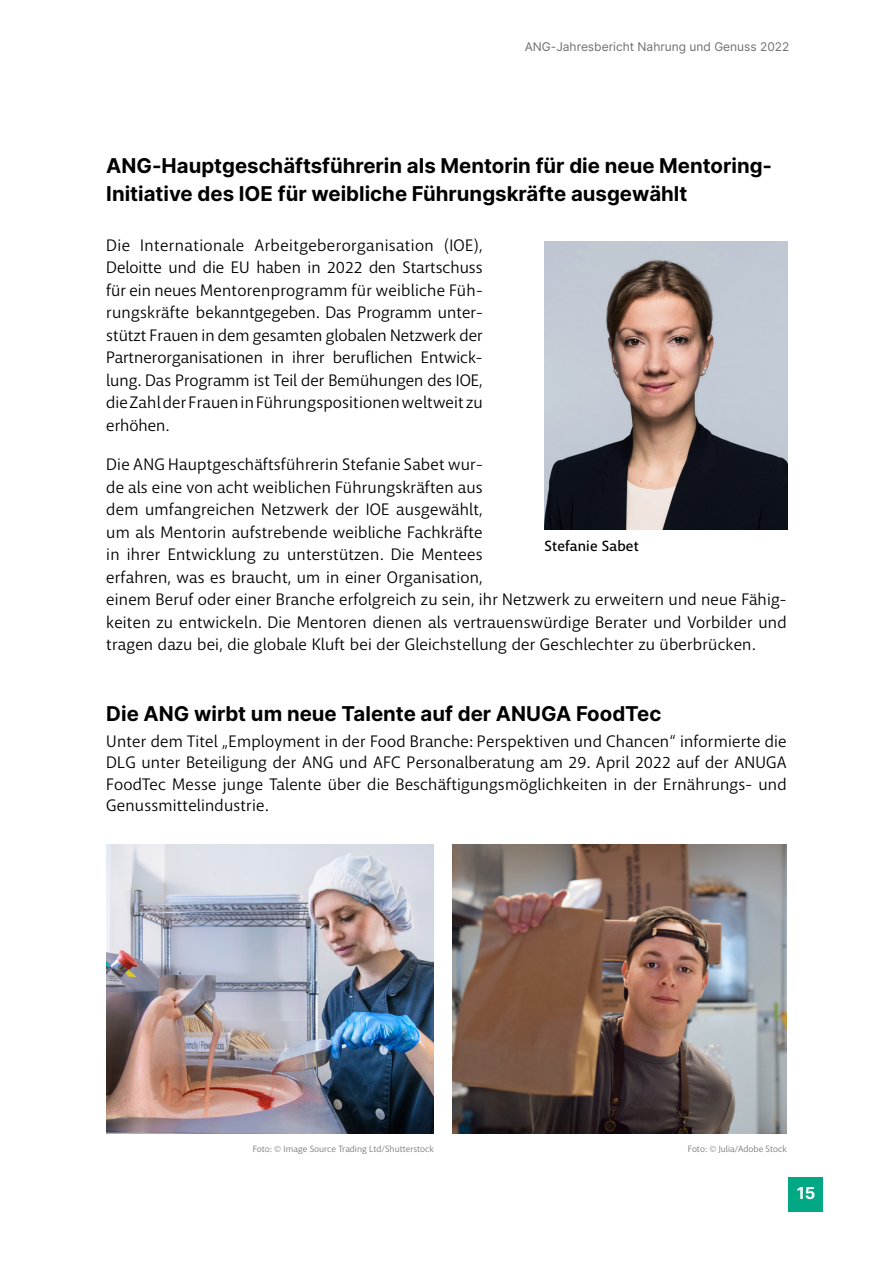
<style>
.page{position:relative;width:893px;height:1263px;background:#fff}
.page>*{position:absolute;margin:0;border:0;box-sizing:border-box;transform-origin:0 0}
.t1{font:700 20.4px/28.5px "Inter";color:#000}
.t2{font:16.5px/22.5px "Macha";letter-spacing:.01em;color:#000;text-align:justify}
.t3{font:700 16.5px "Inter";color:#fff}
.t4{font:500 14.7px "Macha";letter-spacing:.01em;color:#000}
.t5{font:12px "Inter";color:#706f6f}
.t6{font:9px "Macha";color:#706f6f}
</style>
<div class="page">
<div style="left:789px;top:1178px;width:34px;height:34px;background:#00a984"></div>
<img style="left:544px;top:242px;width:243px;height:288px">
<img style="left:452px;top:844px;width:335px;height:289px">
<img style="left:106px;top:844px;width:328px;height:289px">
<p class="t5" style="left:525px;top:38px;width:266px">ANG-Jahresbericht Nahrung und Genuss 2022</p>
<p class="t1" style="left:106px;top:151px;width:667px">ANG-Hauptgeschäftsführerin als Mentorin für die neue Mentoring-<br>Initiative des IOE für weibliche Führungskräfte ausgewählt</p>
<p class="t2" style="left:106px;top:234px;width:378px">Die Internationale Arbeitgeberorganisation (IOE), Deloitte und die EU haben in 2022 den Startschuss für ein neues Mentorenprogramm für weibliche Füh&shy;rungskräfte bekanntgegeben. Das Programm unter&shy;stützt Frauen in dem gesamten globalen Netzwerk der Partnerorganisationen in ihrer beruflichen Entwick&shy;lung. Das Programm ist Teil der Bemühungen des IOE, die Zahl der Frauen in Führungspositionen weltweit zu erhöhen.</p>
<p class="t2" style="left:106px;top:453px;width:682px;text-align:left">Die ANG Hauptgeschäftsführerin Stefanie Sabet wur-<br>de als eine von acht weiblichen Führungskräften aus<br>dem umfangreichen Netzwerk der IOE ausgewählt,<br>um als Mentorin aufstrebende weibliche Fachkräfte<br>in ihrer Entwicklung zu unterstützen. Die Mentees<br>erfahren, was es braucht, um in einer Organisation,<br>einem Beruf oder einer Branche erfolgreich zu sein, ihr Netzwerk zu erweitern und neue Fähig&shy;keiten zu entwickeln. Die Mentoren dienen als vertrauenswürdige Berater und Vorbilder und tragen dazu bei, die globale Kluft bei der Gleichstellung der Geschlechter zu überbrücken.</p>
<p class="t4" style="left:544px;top:537px;width:96px">Stefanie Sabet</p>
<p class="t1" style="left:106px;top:699px;width:557px">Die ANG wirbt um neue Talente auf der ANUGA FoodTec</p>
<p class="t2" style="left:106px;top:731px;width:682px;line-height:21.5px">Unter dem Titel „Employment in der Food Branche: Perspektiven und Chancen“ informierte die DLG unter Beteiligung der ANG und AFC Personalberatung am 29. April 2022 auf der ANUGA FoodTec Messe junge Talente über die Beschäftigungsmöglichkeiten in der Ernährungs- und Genussmittelindustrie.</p>
<p class="t6" style="left:253px;top:1144px;width:183px">Foto: © Image Source Trading Ltd/Shutterstock</p>
<p class="t6" style="left:688px;top:1144px;width:100px">Foto: © Julia/Adobe Stock</p>
<p class="t3" style="left:797px;top:1181px;width:20px">15</p>
</div>
